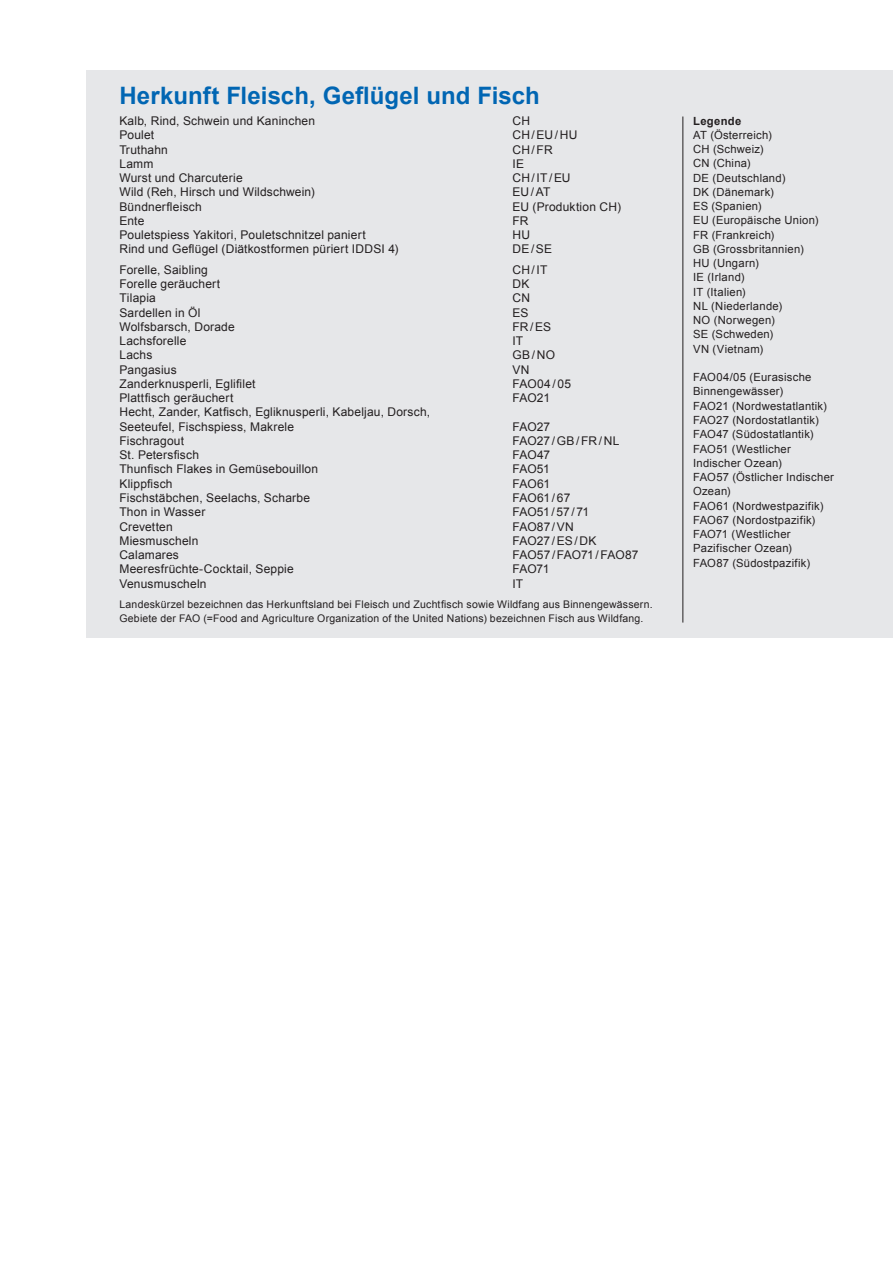
<style>
.page{position:relative;width:893px;height:1263px;background:#fff}
.page>*{position:absolute;margin:0;border:0;box-sizing:border-box;transform-origin:0 0}
.A4_Untertitel_Bold_9_12_5_Blau{font:700 24px "Arial";letter-spacing:.005em;color:#0166b3}
.A4_Fliesstext_9_12_5_Schwarz{font:12px "Arial";letter-spacing:.015em;color:#231f20}
.A4_Fliesstext_9_12_5_Schwarz-2{font:12px "Arial";letter-spacing:-.005em;color:#231f20}
.A4_Fliesstext_9_12_5_Schwarz-3{font:12px "Arial";letter-spacing:-.02em;color:#231f20}
.A4_Bildlegende_Medium_7_5_10_Schwarz{font:11.25px/14.2px "Arial";letter-spacing:.025em;color:#231f20}
.A4_Bildlegende_Medium_7_5_10_Schwarz-2{font:700 11.25px "Arial";letter-spacing:.03em;color:#231f20}
.A4_Fliesstext_9_12_5_Schwarz-4{font:10.5px "Arial";letter-spacing:.02em;color:#231f20}
</style>
<div class="page">
<div style="left:86px;top:70px;width:807px;height:567px;background:#e6e7e9"></div>
<hr style="left:682px;top:117px;width:1px;height:505px;background:#231f20">
<p class="A4_Untertitel_Bold_9_12_5_Blau" style="left:119px;top:80px;width:422px">Herkunft Fleisch, Geflügel und Fisch</p>
<p class="A4_Fliesstext_9_12_5_Schwarz" style="left:119px;top:113px;width:197px">Kalb, Rind, Schwein und Kaninchen</p>
<p class="A4_Fliesstext_9_12_5_Schwarz" style="left:512px;top:113px;width:19px">CH</p>
<p class="A4_Fliesstext_9_12_5_Schwarz" style="left:119px;top:127px;width:36px">Poulet</p>
<p class="A4_Fliesstext_9_12_5_Schwarz" style="left:512px;top:127px;width:66px">CH/EU/HU</p>
<p class="A4_Fliesstext_9_12_5_Schwarz" style="left:119px;top:141px;width:50px">Truthahn</p>
<p class="A4_Fliesstext_9_12_5_Schwarz" style="left:512px;top:141px;width:42px">CH/FR</p>
<p class="A4_Fliesstext_9_12_5_Schwarz" style="left:119px;top:156px;width:36px">Lamm</p>
<p class="A4_Fliesstext_9_12_5_Schwarz" style="left:512px;top:156px;width:13px">IE</p>
<p class="A4_Fliesstext_9_12_5_Schwarz" style="left:119px;top:170px;width:125px">Wurst und Charcuterie</p>
<p class="A4_Fliesstext_9_12_5_Schwarz" style="left:512px;top:170px;width:60px">CH/IT/EU</p>
<p class="A4_Fliesstext_9_12_5_Schwarz" style="left:119px;top:184px;width:197px">Wild (Reh, Hirsch und Wildschwein)</p>
<p class="A4_Fliesstext_9_12_5_Schwarz" style="left:512px;top:184px;width:39px">EU/AT</p>
<p class="A4_Fliesstext_9_12_5_Schwarz" style="left:119px;top:198px;width:84px">Bündnerfleisch</p>
<p class="A4_Fliesstext_9_12_5_Schwarz" style="left:512px;top:198px;width:110px">EU (Produktion CH)</p>
<p class="A4_Fliesstext_9_12_5_Schwarz" style="left:119px;top:213px;width:26px">Ente</p>
<p class="A4_Fliesstext_9_12_5_Schwarz" style="left:512px;top:213px;width:18px">FR</p>
<p class="A4_Fliesstext_9_12_5_Schwarz" style="left:119px;top:227px;width:248px">Pouletspiess Yakitori, Pouletschnitzel paniert</p>
<p class="A4_Fliesstext_9_12_5_Schwarz" style="left:512px;top:227px;width:19px">HU</p>
<p class="A4_Fliesstext_9_12_5_Schwarz" style="left:119px;top:241px;width:281px">Rind und Geflügel (Diätkostformen püriert IDDSI 4)</p>
<p class="A4_Fliesstext_9_12_5_Schwarz" style="left:512px;top:241px;width:41px">DE/SE</p>
<p class="A4_Fliesstext_9_12_5_Schwarz" style="left:119px;top:262px;width:90px">Forelle, Saibling</p>
<p class="A4_Fliesstext_9_12_5_Schwarz" style="left:512px;top:262px;width:36px">CH/IT</p>
<p class="A4_Fliesstext_9_12_5_Schwarz" style="left:119px;top:276px;width:102px">Forelle geräuchert</p>
<p class="A4_Fliesstext_9_12_5_Schwarz" style="left:512px;top:276px;width:18px">DK</p>
<p class="A4_Fliesstext_9_12_5_Schwarz" style="left:119px;top:290px;width:38px">Tilapia</p>
<p class="A4_Fliesstext_9_12_5_Schwarz" style="left:512px;top:290px;width:19px">CN</p>
<p class="A4_Fliesstext_9_12_5_Schwarz" style="left:119px;top:305px;width:83px">Sardellen in Öl</p>
<p class="A4_Fliesstext_9_12_5_Schwarz" style="left:512px;top:305px;width:18px">ES</p>
<p class="A4_Fliesstext_9_12_5_Schwarz" style="left:119px;top:319px;width:117px">Wolfsbarsch, Dorade</p>
<p class="A4_Fliesstext_9_12_5_Schwarz" style="left:512px;top:319px;width:40px">FR/ES</p>
<p class="A4_Fliesstext_9_12_5_Schwarz" style="left:119px;top:333px;width:68px">Lachsforelle</p>
<p class="A4_Fliesstext_9_12_5_Schwarz" style="left:512px;top:333px;width:12px">IT</p>
<p class="A4_Fliesstext_9_12_5_Schwarz" style="left:119px;top:347px;width:34px">Lachs</p>
<p class="A4_Fliesstext_9_12_5_Schwarz" style="left:512px;top:347px;width:44px">GB/NO</p>
<p class="A4_Fliesstext_9_12_5_Schwarz" style="left:119px;top:362px;width:59px">Pangasius</p>
<p class="A4_Fliesstext_9_12_5_Schwarz" style="left:512px;top:362px;width:19px">VN</p>
<p class="A4_Fliesstext_9_12_5_Schwarz" style="left:119px;top:376px;width:138px">Zanderknusperli, Eglifilet</p>
<p class="A4_Fliesstext_9_12_5_Schwarz" style="left:512px;top:376px;width:60px">FAO04/05</p>
<p class="A4_Fliesstext_9_12_5_Schwarz" style="left:119px;top:390px;width:115px">Plattfisch geräuchert</p>
<p class="A4_Fliesstext_9_12_5_Schwarz" style="left:512px;top:390px;width:39px">FAO21</p>
<p class="A4_Fliesstext_9_12_5_Schwarz" style="left:119px;top:404px;width:312px">Hecht, Zander, Katfisch, Egliknusperli, Kabeljau, Dorsch,</p>
<p class="A4_Fliesstext_9_12_5_Schwarz" style="left:119px;top:419px;width:176px">Seeteufel, Fischspiess, Makrele</p>
<p class="A4_Fliesstext_9_12_5_Schwarz" style="left:512px;top:419px;width:39px">FAO27</p>
<p class="A4_Fliesstext_9_12_5_Schwarz" style="left:119px;top:433px;width:66px">Fischragout</p>
<p class="A4_Fliesstext_9_12_5_Schwarz" style="left:512px;top:433px;width:109px">FAO27/GB/FR/NL</p>
<p class="A4_Fliesstext_9_12_5_Schwarz" style="left:119px;top:447px;width:81px">St. Petersfisch</p>
<p class="A4_Fliesstext_9_12_5_Schwarz" style="left:512px;top:447px;width:39px">FAO47</p>
<p class="A4_Fliesstext_9_12_5_Schwarz" style="left:119px;top:461px;width:200px">Thunfisch Flakes in Gemüsebouillon</p>
<p class="A4_Fliesstext_9_12_5_Schwarz" style="left:512px;top:461px;width:39px">FAO51</p>
<p class="A4_Fliesstext_9_12_5_Schwarz" style="left:119px;top:476px;width:55px">Klippfisch</p>
<p class="A4_Fliesstext_9_12_5_Schwarz" style="left:512px;top:476px;width:39px">FAO61</p>
<p class="A4_Fliesstext_9_12_5_Schwarz" style="left:119px;top:490px;width:192px">Fischstäbchen, Seelachs, Scharbe</p>
<p class="A4_Fliesstext_9_12_5_Schwarz" style="left:512px;top:490px;width:59px">FAO61/67</p>
<p class="A4_Fliesstext_9_12_5_Schwarz" style="left:119px;top:504px;width:87px">Thon in Wasser</p>
<p class="A4_Fliesstext_9_12_5_Schwarz-3" style="left:512px;top:504px;width:78px">FAO51/57/71</p>
<p class="A4_Fliesstext_9_12_5_Schwarz" style="left:119px;top:518px;width:55px">Crevetten</p>
<p class="A4_Fliesstext_9_12_5_Schwarz" style="left:512px;top:518px;width:63px">FAO87/VN</p>
<p class="A4_Fliesstext_9_12_5_Schwarz" style="left:119px;top:533px;width:80px">Miesmuscheln</p>
<p class="A4_Fliesstext_9_12_5_Schwarz" style="left:512px;top:533px;width:86px">FAO27/ES/DK</p>
<p class="A4_Fliesstext_9_12_5_Schwarz" style="left:119px;top:547px;width:61px">Calamares</p>
<p class="A4_Fliesstext_9_12_5_Schwarz-2" style="left:512px;top:547px;width:127px">FAO57/FAO71/FAO87</p>
<p class="A4_Fliesstext_9_12_5_Schwarz" style="left:119px;top:561px;width:176px">Meeresfrüchte-Cocktail, Seppie</p>
<p class="A4_Fliesstext_9_12_5_Schwarz" style="left:512px;top:561px;width:38px">FAO71</p>
<p class="A4_Fliesstext_9_12_5_Schwarz" style="left:119px;top:575px;width:89px">Venusmuscheln</p>
<p class="A4_Fliesstext_9_12_5_Schwarz" style="left:512px;top:575px;width:12px">IT</p>
<p class="A4_Fliesstext_9_12_5_Schwarz-4" style="left:119px;top:597px;width:535px">Landeskürzel bezeichnen das Herkunftsland bei Fleisch und Zuchtfisch sowie Wildfang aus Binnengewässern.</p>
<p class="A4_Fliesstext_9_12_5_Schwarz-4" style="left:119px;top:612px;width:526px">Gebiete der FAO (=Food and Agriculture Organization of the United Nations) bezeichnen Fisch aus Wildfang.</p>
<p class="A4_Bildlegende_Medium_7_5_10_Schwarz-2" style="left:693px;top:113px;width:50px">Legende</p>
<p class="A4_Bildlegende_Medium_7_5_10_Schwarz" style="left:693px;top:128px;width:80px">AT (Österreich)</p>
<p class="A4_Bildlegende_Medium_7_5_10_Schwarz" style="left:693px;top:142px;width:72px">CH (Schweiz)</p>
<p class="A4_Bildlegende_Medium_7_5_10_Schwarz" style="left:693px;top:156px;width:59px">CN (China)</p>
<p class="A4_Bildlegende_Medium_7_5_10_Schwarz" style="left:693px;top:171px;width:94px">DE (Deutschland)</p>
<p class="A4_Bildlegende_Medium_7_5_10_Schwarz" style="left:693px;top:185px;width:82px">DK (Dänemark)</p>
<p class="A4_Bildlegende_Medium_7_5_10_Schwarz" style="left:693px;top:199px;width:70px">ES (Spanien)</p>
<p class="A4_Bildlegende_Medium_7_5_10_Schwarz" style="left:693px;top:213px;width:127px">EU (Europäische Union)</p>
<p class="A4_Bildlegende_Medium_7_5_10_Schwarz" style="left:693px;top:228px;width:83px">FR (Frankreich)</p>
<p class="A4_Bildlegende_Medium_7_5_10_Schwarz" style="left:693px;top:242px;width:112px">GB (Grossbritannien)</p>
<p class="A4_Bildlegende_Medium_7_5_10_Schwarz" style="left:693px;top:256px;width:67px">HU (Ungarn)</p>
<p class="A4_Bildlegende_Medium_7_5_10_Schwarz" style="left:693px;top:270px;width:53px">IE (Irland)</p>
<p class="A4_Bildlegende_Medium_7_5_10_Schwarz" style="left:693px;top:285px;width:54px">IT (Italien)</p>
<p class="A4_Bildlegende_Medium_7_5_10_Schwarz" style="left:693px;top:299px;width:91px">NL (Niederlande)</p>
<p class="A4_Bildlegende_Medium_7_5_10_Schwarz" style="left:693px;top:313px;width:83px">NO (Norwegen)</p>
<p class="A4_Bildlegende_Medium_7_5_10_Schwarz" style="left:693px;top:327px;width:82px">SE (Schweden)</p>
<p class="A4_Bildlegende_Medium_7_5_10_Schwarz" style="left:693px;top:342px;width:72px">VN (Vietnam)</p>
<p class="A4_Bildlegende_Medium_7_5_10_Schwarz" style="left:693px;top:370px;width:120px">FAO04/05 (Eurasische<br>Binnengewässer)</p>
<p class="A4_Bildlegende_Medium_7_5_10_Schwarz" style="left:693px;top:399px;width:135px">FAO21 (Nordwestatlantik)</p>
<p class="A4_Bildlegende_Medium_7_5_10_Schwarz" style="left:693px;top:413px;width:127px">FAO27 (Nordostatlantik)</p>
<p class="A4_Bildlegende_Medium_7_5_10_Schwarz" style="left:693px;top:427px;width:122px">FAO47 (Südostatlantik)</p>
<p class="A4_Bildlegende_Medium_7_5_10_Schwarz" style="left:693px;top:441px;width:99px">FAO51 (Westlicher</p>
<p class="A4_Bildlegende_Medium_7_5_10_Schwarz" style="left:693px;top:456px;width:90px">Indischer Ozean)</p>
<p class="A4_Bildlegende_Medium_7_5_10_Schwarz" style="left:693px;top:470px;width:142px">FAO57 (Östlicher Indischer<br>Ozean)</p>
<p class="A4_Bildlegende_Medium_7_5_10_Schwarz" style="left:693px;top:498px;width:132px">FAO61 (Nordwestpazifik)</p>
<p class="A4_Bildlegende_Medium_7_5_10_Schwarz" style="left:693px;top:513px;width:124px">FAO67 (Nordostpazifik)</p>
<p class="A4_Bildlegende_Medium_7_5_10_Schwarz" style="left:693px;top:527px;width:99px">FAO71 (Westlicher</p>
<p class="A4_Bildlegende_Medium_7_5_10_Schwarz" style="left:693px;top:541px;width:100px">Pazifischer Ozean)</p>
<p class="A4_Bildlegende_Medium_7_5_10_Schwarz" style="left:693px;top:555px;width:119px">FAO87 (Südostpazifik)</p>
</div>
